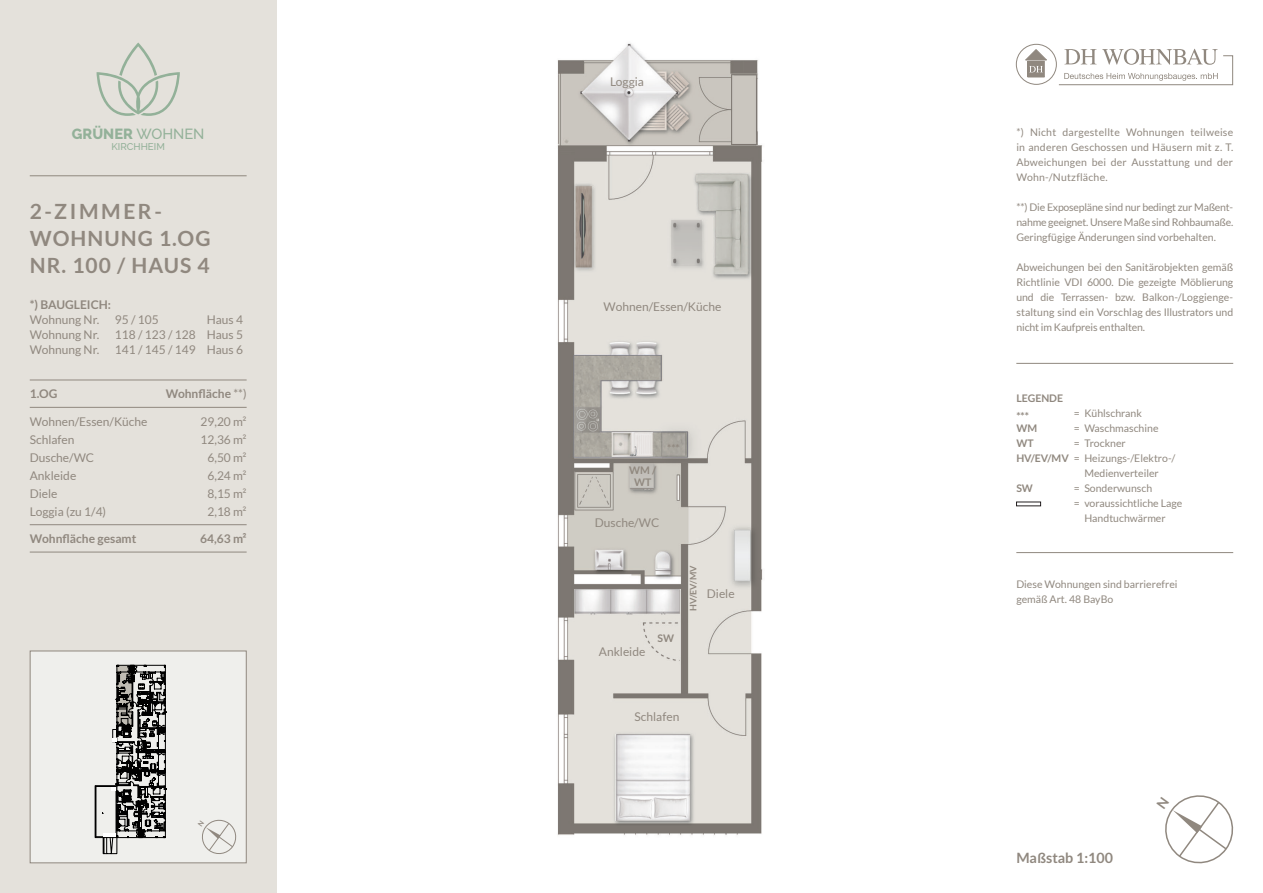
<style>
.page{position:relative;width:1263px;height:893px;background:#fff}
.page>*{position:absolute;margin:0;border:0;box-sizing:border-box;transform-origin:0 0}
.t1{font:700 21px/27px "Lato";letter-spacing:.05em;color:#90887f}
.t2{font:800 14.7px "Raleway";color:#93b199}
.t3{font:700 14.25px "Lato";color:#90887f}
.t4{font:12px "Lato";color:#90887f}
.t5{font:700 12px "Lato";color:#90887f}
.t6{font:10.5px/15px "Lato";color:#90887f;text-align:justify}
.t7{font:700 10.5px/18px "Lato";color:#90887f}
.t8{font:500 9.75px "Raleway";color:#93b199}
.t9{font:700 9px "Lato";color:#90887f}
.s1{font-weight:500}
.s2{font-weight:400}
.s3{font-weight:700}
</style>
<div class="page">
<div style="left:0;top:0;width:276px;height:893px;background:#e4e1db"></div>
<div style="left:30px;top:651px;width:217px;height:212px;background:#efefec;border:1px solid #90887f"></div>
<hr style="left:30px;top:380px;width:217px;height:1px;background:#90887f">
<hr style="left:30px;top:407px;width:217px;height:1px;background:#90887f">
<hr style="left:30px;top:524px;width:217px;height:1px;background:#90887f">
<hr style="left:30px;top:552px;width:217px;height:1px;background:#90887f">
<hr style="left:1016px;top:363px;width:217px;height:1px;background:#90887f">
<hr style="left:1016px;top:552px;width:217px;height:1px;background:#90887f">
<div style="left:1016px;top:44px;width:41px;height:41px;border:1px solid #90887f;border-radius:50%"></div>
<svg style="left:1029px;top:72px;width:14px;height:3px"></svg>
<div style="left:1027px;top:61px;width:18px;height:16px;border:1px solid #90887f"></div>
<svg style="left:1025px;top:49px;width:22px;height:23px"></svg>
<svg style="left:1058px;top:49px;width:175px;height:37px"></svg>
<hr style="left:30px;top:175px;width:217px;height:1px;background:#90887f">
<svg style="left:97px;top:43px;width:83px;height:73px"></svg>
<svg style="left:95px;top:665px;width:71px;height:190px"></svg>
<img style="left:557px;top:43px;width:206px;height:792px">
<svg style="left:1165px;top:795px;width:69px;height:69px"></svg>
<svg style="left:202px;top:819px;width:35px;height:35px"></svg>
<h2 class="t2" style="left:72px;top:125px;width:134px">GRÜNER <span class="s1">WOHNEN</span></h2>
<p class="t8" style="left:112px;top:141px;width:55px">KIRCHHEIM</p>
<h1 class="t1" style="left:30px;top:197px;width:182px">2-ZIMMER-<br>WOHNUNG 1.OG<br>NR. 100 / HAUS 4</h1>
<p class="t5" style="left:30px;top:298px;width:83px">*) BAUGLEICH:</p>
<p class="t4" style="left:30px;top:313px;width:71px">Wohnung Nr.</p>
<p class="t4" style="left:115px;top:313px;width:45px">95 / 105</p>
<p class="t4" style="left:207px;top:313px;width:38px">Haus 4</p>
<p class="t4" style="left:30px;top:328px;width:71px">Wohnung Nr.</p>
<p class="t4" style="left:115px;top:328px;width:130px">118 / 123 / 128 Haus 5</p>
<p class="t4" style="left:30px;top:343px;width:71px">Wohnung Nr.</p>
<p class="t4" style="left:115px;top:343px;width:130px">141 / 145 / 149 Haus 6</p>
<p class="t5" style="left:30px;top:387px;width:29px">1.OG</p>
<p class="t5" style="left:166px;top:387px;width:82px">Wohnfläche <span class="s2">**)</span></p>
<p class="t4" style="left:30px;top:415px;width:119px">Wohnen/Essen/Küche</p>
<p class="t4" style="left:201px;top:415px;width:48px">29,20 m²</p>
<p class="t4" style="left:30px;top:433px;width:46px">Schlafen</p>
<p class="t4" style="left:201px;top:433px;width:48px">12,36 m²</p>
<p class="t4" style="left:30px;top:451px;width:66px">Dusche/WC</p>
<p class="t4" style="left:207px;top:451px;width:41px">6,50 m²</p>
<p class="t4" style="left:30px;top:469px;width:48px">Ankleide</p>
<p class="t4" style="left:207px;top:469px;width:41px">6,24 m²</p>
<p class="t4" style="left:30px;top:487px;width:29px">Diele</p>
<p class="t4" style="left:207px;top:487px;width:41px">8,15 m²</p>
<p class="t4" style="left:30px;top:505px;width:78px">Loggia (zu 1/4)</p>
<p class="t4" style="left:207px;top:505px;width:41px">2,18 m²</p>
<p class="t5" style="left:30px;top:532px;width:108px">Wohnfläche gesamt</p>
<p class="t5" style="left:200px;top:532px;width:48px">64,63 m²</p>
<p class="t4" style="left:610px;top:75px;width:36px">Loggia</p>
<p class="t4" style="left:604px;top:300px;width:119px">Wohnen/Essen/Küche</p>
<p class="t7" style="left:629px;top:464px;width:28px;line-height:12px;text-align:center">WM /<br>WT</p>
<p class="t7" style="left:667px;top:439px;width:14px">***</p>
<p class="t4" style="left:595px;top:516px;width:66px">Dusche/WC</p>
<p class="t4" style="left:599px;top:645px;width:48px">Ankleide</p>
<p class="t7" style="left:657px;top:629px;width:18px">SW</p>
<p class="t9" style="left:688px;top:611px;width:46px;rotate:-90deg">HV/EV/MV</p>
<p class="t4" style="left:707px;top:586px;width:29px">Diele</p>
<p class="t4" style="left:635px;top:710px;width:46px">Schlafen</p>
<p class="t6" style="left:1016px;top:125px;width:218px">*) Nicht dargestellte Wohnungen teilweise in anderen Geschossen und Häusern mit z. T.<br>Abweichungen bei der Ausstattung und der Wohn-/Nutzfläche.</p>
<p class="t6" style="left:1016px;top:200px;width:218px">**) Die Exposepläne sind nur bedingt zur Maßent&shy;nahme geeignet. Unsere Maße sind Rohbaumaße.<br>Geringfügige Änderungen sind vorbehalten.</p>
<p class="t6" style="left:1016px;top:260px;width:218px">Abweichungen bei den Sanitärobjekten gemäß Richtlinie VDI 6000. Die gezeigte Möblierung und die Terrassen- bzw. Balkon-/Loggienge&shy;staltung sind ein Vorschlag des Illustrators und nicht im Kaufpreis enthalten.</p>
<p class="t7" style="left:1016px;top:389px;width:48px">LEGENDE ***</p>
<p class="t6" style="left:1074px;top:405px;width:70px">= Kühlschrank</p>
<p class="t7" style="left:1016px;top:419px;width:22px">WM</p>
<p class="t6" style="left:1074px;top:420px;width:86px">= Waschmaschine</p>
<p class="t7" style="left:1016px;top:434px;width:19px">WT</p>
<p class="t6" style="left:1074px;top:435px;width:54px">= Trockner</p>
<p class="t6" style="left:1016px;top:450px;width:160px"><span class="s3">HV/EV/MV</span> = Heizungs-/Elektro-/</p>
<p class="t6" style="left:1084px;top:465px;width:76px">Medienverteiler</p>
<p class="t7" style="left:1016px;top:479px;width:18px">SW</p>
<p class="t6" style="left:1074px;top:480px;width:80px">= Sonderwunsch</p>
<p class="t6" style="left:1074px;top:495px;width:110px">= voraussichtliche Lage</p>
<p class="t6" style="left:1084px;top:510px;width:83px">Handtuchwärmer</p>
<p class="t6" style="left:1016px;top:577px;width:163px">Diese Wohnungen sind barrierefrei gemäß Art. 48 BayBo</p>
<h3 class="t3" style="left:1016px;top:849px;width:98px">Maßstab 1:100</h3>
</div>
